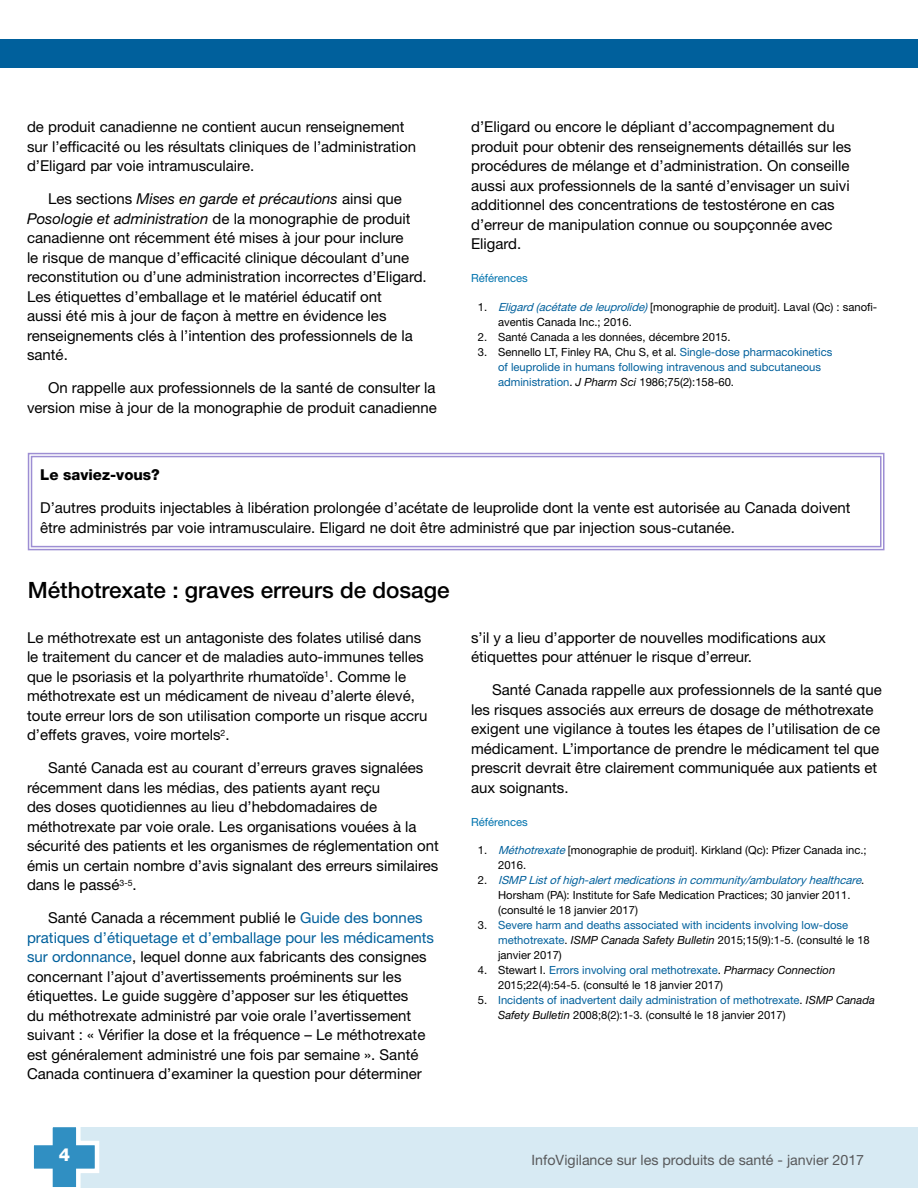
<style>
.page{position:relative;width:918px;height:1188px;background:#fff}
.page>*{position:absolute;margin:0;border:0;box-sizing:border-box;transform-origin:0 0}
.Text_-_Title_level_3{font:500 22.5px "Helvetica Neue LT Std";color:#000}
.t1{font:800 18px "Helvetica Neue LT Std";color:#fff}
.Text_-_Body{font:15px/19.5px "Helvetica Neue LT Std";color:#000}
.Key_Points_-_Bullets{font:15px/19.5px "Helvetica Neue LT Std";color:#000}
.Recap_-_Product{font:800 15px "Helvetica Neue LT Std";color:#000}
.t2{font:14.25px "Helvetica Neue LT Std";color:#58595b}
.t3{font:11.25px/15px "Helvetica Neue LT Std";color:#000}
.t4{font:11.25px/15px "Helvetica Neue LT Std";color:#00609c}
.Reference_Title{font:11.25px "Helvetica Neue LT Std";color:#0073ae}
.s1{font-style:italic}
.s2{font-style:italic;color:#00609c}
.s3{color:#000}
.s4{font-style:italic;color:#000}
.s5{color:#00609c}
</style>
<div class="page">
<div style="left:64px;top:1127px;width:854px;height:61px;background:#d7eaf3"></div>
<svg style="left:33px;top:1127px;width:67px;height:61px"></svg>
<div style="left:0;top:39px;width:918px;height:29px;background:#00609c"></div>
<svg style="left:27px;top:452px;width:858px;height:99px"></svg>
<div style="left:31px;top:456px;width:851px;height:91px;border:1px solid #9d8ed3"></div>
<p class="Text_-_Body" style="left:27px;top:117px;width:391px">de produit canadienne ne contient aucun renseignement sur l’efficacité ou les résultats cliniques de l’administration d’Eligard par voie intramusculaire.</p>
<p class="Text_-_Body" style="left:27px;top:189px;width:401px;text-indent:21px">Les sections <span class="s1">Mises en garde et précautions</span> ainsi que <span class="s1">Posologie et administration</span> de la monographie de produit canadienne ont récemment été mises à jour pour inclure<br>le risque de manque d’efficacité clinique découlant d’une reconstitution ou d’une administration incorrectes d’Eligard.<br>Les étiquettes d’emballage et le matériel éducatif ont<br>aussi été mis à jour de façon à mettre en évidence les renseignements clés à l’intention des professionnels de la santé.</p>
<p class="Text_-_Body" style="left:27px;top:378px;width:411px;text-align:right">On rappelle aux professionnels de la santé de consulter la version mise à jour de la monographie de produit canadienne</p>
<p class="Text_-_Body" style="left:471px;top:117px;width:382px">d’Eligard ou encore le dépliant d’accompagnement du produit pour obtenir des renseignements détaillés sur les procédures de mélange et d’administration. On conseille aussi aux professionnels de la santé d’envisager un suivi additionnel des concentrations de testostérone en cas d’erreur de manipulation connue ou soupçonnée avec Eligard.</p>
<p class="Reference_Title" style="left:471px;top:272px;width:58px">Références</p>
<p class="t3" style="left:498px;top:299px;width:381px;text-indent:-20px">1. <span class="s2">Eligard (acétatedeleuprolide)</span> [monographie de produit]. Laval (Qc) : sanofi&shy;aventis Canada Inc.; 2016.</p>
<p class="t3" style="left:478px;top:329px;width:254px">2. Santé Canada a les données, décembre 2015.</p>
<p class="t4" style="left:498px;top:344px;width:336px;text-indent:-20px"><span class="s3">3. Sennello LT, Finley RA, Chu S, et al.</span> Single-dose pharmacokinetics of leuprolide in humans following intravenous and subcutaneous administration<span class="s3">.</span> <span class="s4">J Pharm Sci</span> <span class="s3">1986;75(2):158-60.</span></p>
<p class="Recap_-_Product" style="left:40px;top:466px;width:121px">Le saviez-vous?</p>
<p class="Key_Points_-_Bullets" style="left:40px;top:498px;width:812px">D’autres produits injectables à libération prolongée d’acétate de leuprolide dont la vente est autorisée au Canada doivent être administrés par voie intramusculaire. Eligard ne doit être administré que par injection sous-cutanée.</p>
<p class="Text_-_Title_level_3" style="left:28px;top:577px;width:423px">Méthotrexate : graves erreurs de dosage</p>
<p class="Text_-_Body" style="left:27px;top:628px;width:402px">Le méthotrexate est un antagoniste des folates utilisé dans le traitement du cancer et de maladies auto-immunes telles que le psoriasis et la polyarthrite rhumatoïde<sup>1</sup>. Comme le méthotrexate est un médicament de niveau d’alerte élevé, toute erreur lors de son utilisation comporte un risque accru d’effets graves, voire mortels<sup>2</sup>.</p>
<p class="Text_-_Body" style="left:27px;top:758px;width:413px;text-indent:21px">Santé Canada est au courant d’erreurs graves signalées récemment dans les médias, des patients ayant reçu<br>des doses quotidiennes au lieu d’hebdomadaires de méthotrexate par voie orale. Les organisations vouées à la sécurité des patients et les organismes de réglementation ont émis un certain nombre d’avis signalant des erreurs similaires dans le passé<sup>3-5</sup>.</p>
<p class="Text_-_Body" style="left:27px;top:908px;width:409px;text-indent:21px">Santé Canada a récemment publié le <span class="s5">Guide des bonnes pratiques d’étiquetage et d’emballage pour les médicaments sur ordonnance</span>, lequel donne aux fabricants des consignes concernant l’ajout d’avertissements proéminents sur les étiquettes. Le guide suggère d’apposer sur les étiquettes<br>du méthotrexate administré par voie orale l’avertissement suivant : « Vérifier la dose et la fréquence – Le méthotrexate est généralement administré une fois par semaine ». Santé Canada continuera d’examiner la question pour déterminer</p>
<p class="Text_-_Body" style="left:471px;top:628px;width:356px">s’il y a lieu d’apporter de nouvelles modifications aux étiquettes pour atténuer le risque d’erreur.</p>
<p class="Text_-_Body" style="left:471px;top:680px;width:412px;text-indent:21px">Santé Canada rappelle aux professionnels de la santé que les risques associés aux erreurs de dosage de méthotrexate exigent une vigilance à toutes les étapes de l’utilisation de ce médicament. L’importance de prendre le médicament tel que prescrit devrait être clairement communiquée aux patients et aux soignants.</p>
<p class="Reference_Title" style="left:471px;top:815px;width:58px">Références</p>
<p class="t3" style="left:498px;top:843px;width:370px;text-indent:-20px">1. <span class="s2">Méthotrexate</span>[monographie de produit]. Kirkland (Qc): Pfizer Canada inc.;<br>2016.</p>
<p class="t3" style="left:498px;top:873px;width:368px;text-indent:-20px">2 . <span class="s2">ISMP Listofhigh-alertmedicationsincommunity/ambulatoryhealthcare</span>.<br>Horsham (PA): Institute for Safe Medication Practices; 30 janvier 2011. (consulté le 18 janvier 2017)</p>
<p class="t4" style="left:498px;top:918px;width:373px;text-indent:-20px"><span class="s3">3.</span> Severe harm and deaths associated with incidents involving low-dose methotrexate<span class="s3">.</span> <span class="s4">ISMP Canada Safety Bulletin</span> <span class="s3">2015;15(9):1-5. (consulté le 18 janvier 2017)</span></p>
<p class="t3" style="left:498px;top:963px;width:339px;text-indent:-20px">4. Stewart I. <span class="s5">Errors involving oral methotrexate</span>. <span class="s1">Pharmacy Connection<br></span>2015;22(4):54-5. (consulté le 18 janvier 2017)</p>
<p class="t4" style="left:498px;top:993px;width:378px;text-indent:-20px"><span class="s3">5.</span> Incidents of inadvertent daily administration of methotrexate<span class="s3">.</span> <span class="s4">ISMP Canada<br>Safety Bulletin</span> <span class="s3">2008;8(2):1-3. (consulté le 18 janvier 2017)</span></p>
<p class="t1" style="left:59px;top:1144px;width:13px">4</p>
<p class="t2" style="left:532px;top:1152px;width:334px">InfoVigilance sur les produits de santé - janvier 2017</p>
</div>
